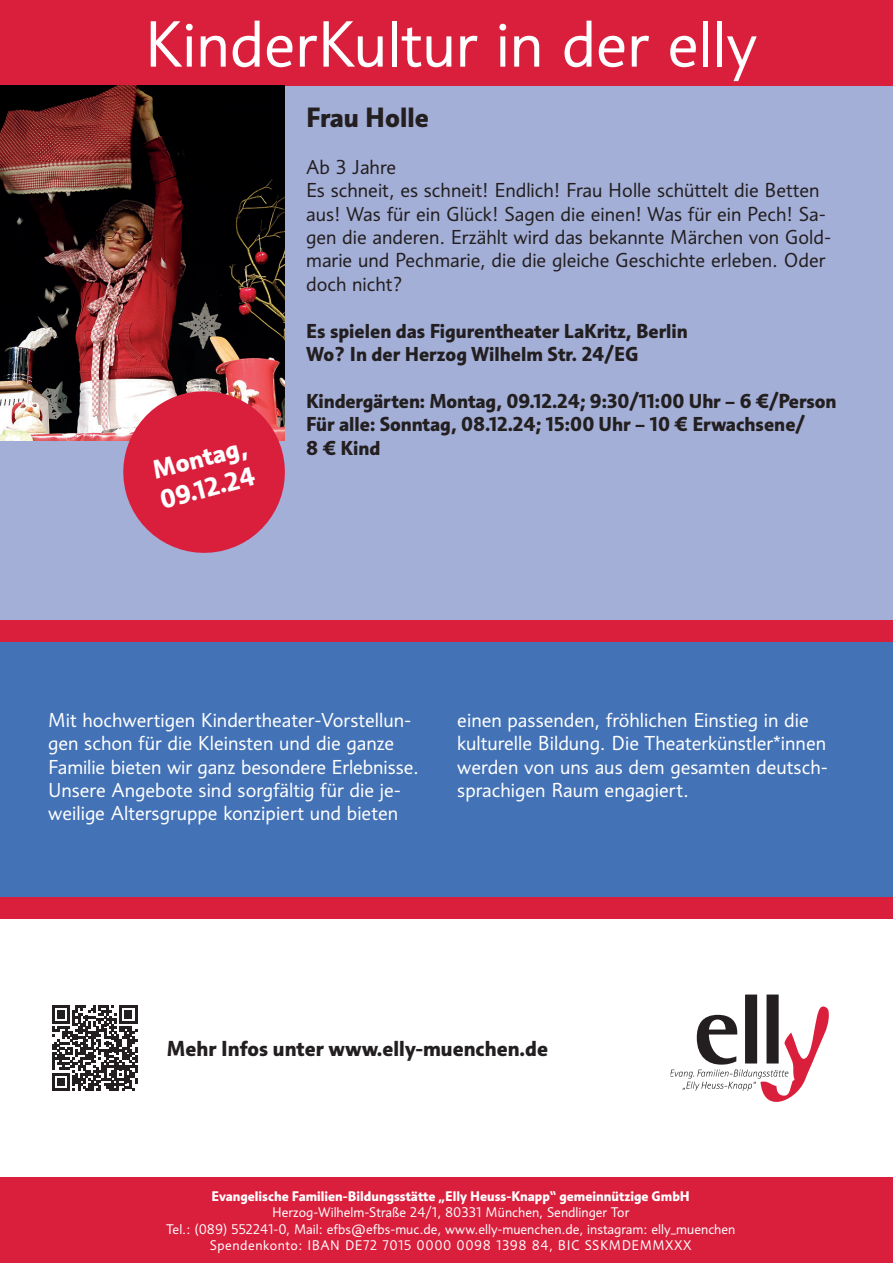
<style>
.page{position:relative;width:893px;height:1263px;background:#fff}
.page>*{position:absolute;margin:0;border:0;box-sizing:border-box;transform-origin:0 0}
.t1{font:63px "Informa Pro";color:#fff}
.t2{font:700 27px "Informa Pro";color:#231f20}
.t3{font:700 25.5px/30.5px "Informa Pro";color:#fff}
.t4{font:700 21px "Informa Pro";color:#231f20}
.t5{font:19.5px/23.4px "Informa Pro";color:#fff}
.t6{font:19.5px/23.4px "Informa Pro";color:#231f20}
.t7{font:700 19.5px/23.4px "Informa Pro";color:#231f20}
.t8{font:13.5px/16.5px "Informa Pro";color:#fff;text-align:center}
.t9{font:700 13.5px "Informa Pro";color:#fff}
</style>
<div class="page">
<div style="left:0;top:631px;width:893px;height:277px;background:#4372b6"></div>
<div style="left:0;top:85px;width:893px;height:546px;background:#a4afd7"></div>
<div style="left:0;top:0;width:893px;height:85px;background:#da1f3d"></div>
<div style="left:0;top:621px;width:893px;height:21px;background:#da1f3d"></div>
<div style="left:0;top:1178px;width:893px;height:85px;background:#da1f3d"></div>
<svg style="left:671px;top:994px;width:157px;height:108px"></svg>
<svg style="left:52px;top:1005px;width:85px;height:86px"></svg>
<img style="left:0;top:85px;width:285px;height:356px">
<svg style="left:115px;top:383px;width:170px;height:170px;background:#d14862"></svg>
<div style="left:0;top:897px;width:893px;height:21px;background:#da1f3d"></div>
<h1 class="t1" style="left:144px;top:6px;width:614px">KinderKultur in der elly</h1>
<h3 class="t3" style="left:149px;top:456px;width:99px;rotate:-15deg">Montag,<br>09.12.24</h3>
<h2 class="t2" style="left:306px;top:101px;width:124px">Frau Holle</h2>
<p class="t6" style="left:306px;top:155px;width:527px">Ab 3 Jahre<br>Es schneit, es schneit! Endlich! Frau Holle schüttelt die Betten aus! Was für ein Glück! Sagen die einen! Was für ein Pech! Sa&shy;gen die anderen. Erzählt wird das bekannte Märchen von Gold&shy;marie und Pechmarie, die die gleiche Geschichte erleben. Oder doch nicht?</p>
<p class="t7" style="left:306px;top:319px;width:383px">Es spielen das Figurentheater LaKritz, Berlin<br>Wo? In der Herzog Wilhelm Str. 24/EG</p>
<p class="t7" style="left:306px;top:389px;width:532px">Kindergärten: Montag, 09.12.24; 9:30/11:00 Uhr – 6 €/Person<br>Für alle: Sonntag, 08.12.24; 15:00 Uhr – 10 € Erwachsene/<br>8 € Kind</p>
<p class="t5" style="left:48px;top:708px;width:372px">Mit hochwertigen Kindertheater-Vorstellun&shy;gen schon für die Kleinsten und die ganze Familie bieten wir ganz besondere Erlebnisse.<br>Unsere Angebote sind sorgfältig für die je&shy;weilige Altersgruppe konzipiert und bieten</p>
<p class="t5" style="left:457px;top:708px;width:372px">einen passenden, fröhlichen Einstieg in die kulturelle Bildung. Die Theaterkünstler*innen werden von uns aus dem gesamten deutsch&shy;sprachigen Raum engagiert.</p>
<p class="t4" style="left:167px;top:1036px;width:383px">Mehr Infos unter www.elly-muenchen.de</p>
<p class="t9" style="left:212px;top:1188px;width:480px">Evangelische Familien-Bildungsstätte „Elly Heuss-Knapp“ gemeinnützige GmbH</p>
<p class="t8" style="left:166px;top:1204px;width:571px">Herzog-Wilhelm-Straße 24/1, 80331 München, Sendlinger Tor<br>Tel.: (089) 552241-0, Mail: efbs@efbs-muc.de, www.elly-muenchen.de, instagram: elly_muenchen<br>Spendenkonto: IBAN DE72 7015 0000 0098 1398 84, BIC SSKMDEMMXXX</p>
</div>
